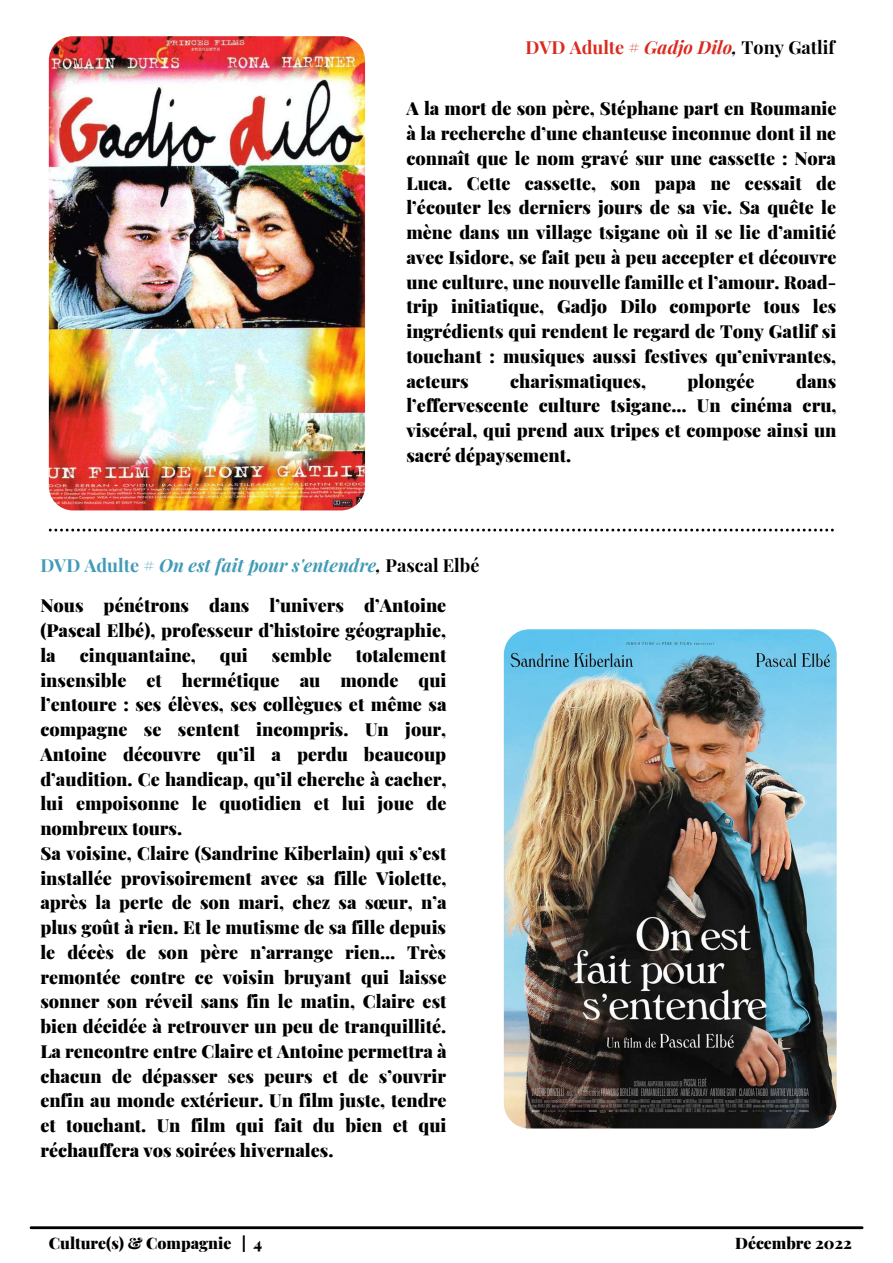
<style>
.page{position:relative;width:893px;height:1263px;background:#fff}
.page>*{position:absolute;margin:0;border:0;box-sizing:border-box;transform-origin:0 0}
.t1{font:900 18px/24.8px "Playfair Display";color:#000;text-align:justify}
.t2{font:italic 700 18px "Playfair Display";color:#429bb6}
.t3{font:700 18px "Playfair Display";color:#d92b20}
.t4{font:900 15.83px "Playfair Display";color:#000}
.s1{font-style:italic}
.s2{font-style:italic;color:#000}
.s3{color:#000}
.s4{font-style:normal}
.s5{font-style:normal;color:#000}
</style>
<div class="page">
<hr style="left:31px;top:1226px;width:831px;height:3px;background:#000">
<img style="left:49px;top:36px;width:316px;height:474px;border-radius:24px">
<svg style="left:49px;top:529px;width:784px;height:2px"></svg>
<img style="left:504px;top:629px;width:332px;height:499px;border-radius:25px">
<p class="t3" style="left:525px;top:34px;width:311px">DVD Adulte # <span class="s1">Gadjo Dilo</span><span class="s2">,</span> <span class="s3">Tony Gatlif</span></p>
<p class="t1" style="left:406px;top:95px;width:432px">A la mort de son père, Stéphane part en Roumanie à la recherche d’une chanteuse inconnue dont il ne connaît que le nom gravé sur une cassette : Nora Luca. Cette cassette, son papa ne cessait de l’écouter les derniers jours de sa vie. Sa quête le mène dans un village tsigane où il se lie d’amitié avec Isidore, se fait peu à peu accepter et découvre une culture, une nouvelle famille et l’amour. Road&shy;trip initiatique, Gadjo Dilo comporte tous les ingrédients qui rendent le regard de Tony Gatlif si touchant : musiques aussi festives qu’enivrantes, acteurs</p>
<p class="t1" style="left:510px;top:368px;width:137px">charismatiques,</p>
<p class="t1" style="left:687px;top:368px;width:68px">plongée</p>
<p class="t1" style="left:406px;top:368px;width:432px;text-indent:390px">dans l’effervescente culture tsigane… Un cinéma cru, viscéral, qui prend aux tripes et compose ainsi un sacré dépaysement.</p>
<p class="t2" style="left:40px;top:553px;width:441px"><span class="s4">DVD Adulte #</span> On est fait pour s'entendre<span class="s3">,</span> <span class="s5">Pascal Elbé</span></p>
<p class="t1" style="left:40px;top:592px;width:407px">Nous pénétrons dans l’univers d’Antoine (Pascal Elbé), professeur d’histoire géographie, la</p>
<p class="t1" style="left:40px;top:642px;width:408px;text-align:left;text-indent:315px">totalement insensible et hermétique au monde qui l’entoure : ses élèves, ses collègues et même sa compagne se sentent incompris. Un jour, Antoine découvre qu’il a perdu beaucoup d’audition. Ce handicap, qu’il cherche à cacher, lui empoisonne le quotidien et lui joue de nombreux tours.<br>Sa voisine, Claire (Sandrine Kiberlain) qui s’est installée provisoirement avec sa fille Violette, après la perte de son mari, chez sa sœur, n’a plus goût à rien. Et le mutisme de sa fille depuis le décès de son père n’arrange rien… Très remontée contre ce voisin bruyant qui laisse sonner son réveil sans fin le matin, Claire est bien décidée à retrouver un peu de tranquillité.<br>La rencontre entre Claire et Antoine permettra à chacun de dépasser ses peurs et de s’ouvrir enfin au monde extérieur. Un film juste, tendre et touchant. Un film qui fait du bien et qui réchauffera vos soirées hivernales.</p>
<p class="t1" style="left:80px;top:642px;width:118px">cinquantaine,</p>
<p class="t1" style="left:220px;top:642px;width:29px">qui</p>
<p class="t1" style="left:272px;top:642px;width:61px">semble</p>
<p class="t4" style="left:49px;top:1232px;width:215px">Culture(s) &amp; Compagnie | 4</p>
<p class="t4" style="left:735px;top:1232px;width:118px">Décembre 2022</p>
</div>
